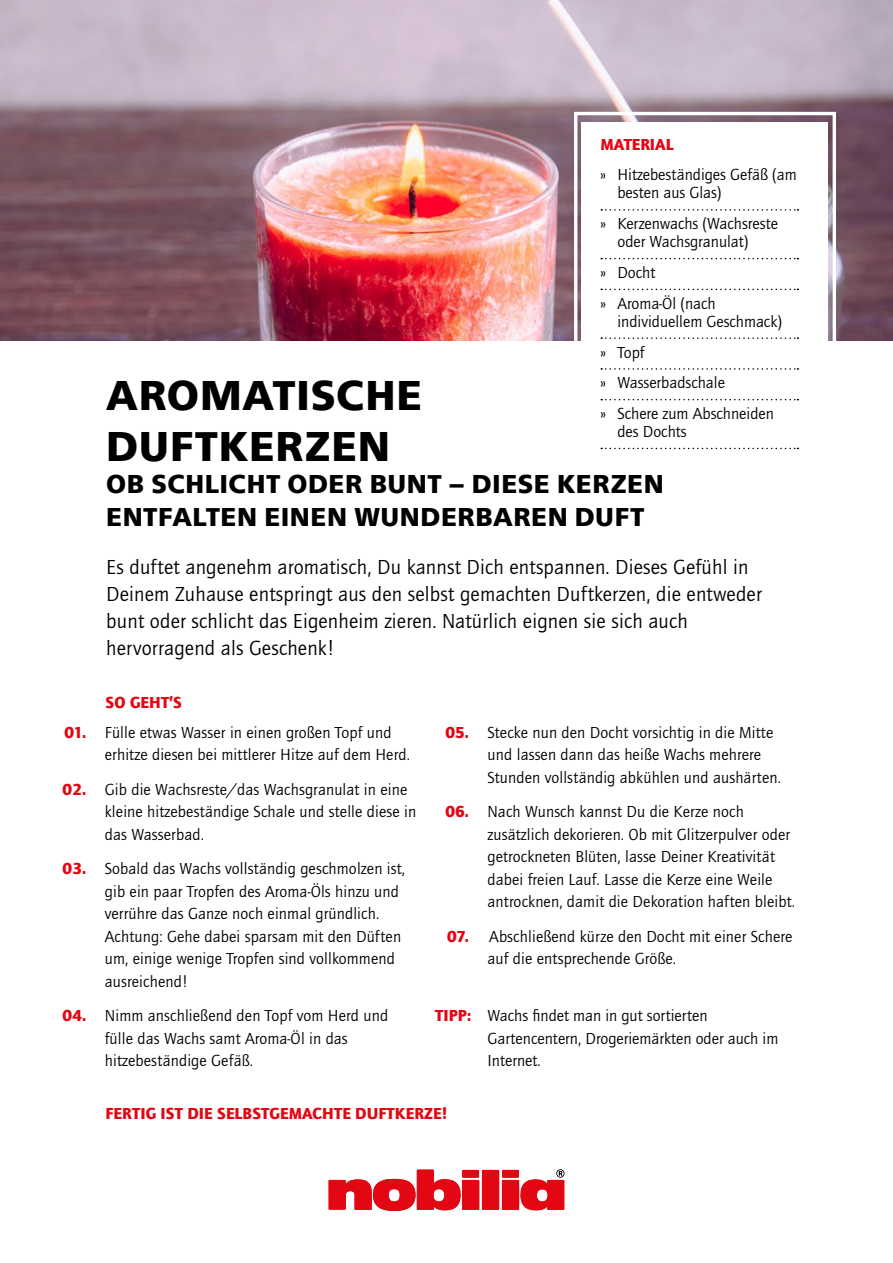
<style>
.page{position:relative;width:893px;height:1263px;background:#fff}
.page>*{position:absolute;margin:0;border:0;box-sizing:border-box;transform-origin:0 0}
.t1{font:700 43.5px/51px "Frutus T";letter-spacing:.015em;color:#000}
.t2{font:700 27px/32.4px "Frutus T";letter-spacing:.02em;color:#000}
.t3{font:21px/27px "Quay Itc T Boo";letter-spacing:.01em;color:#000}
.t4{font:16.5px/22.5px "Quay Itc T Boo";letter-spacing:.01em;color:#000}
.t5{font:900 16.5px "Quay Itc T";letter-spacing:.01em;color:#e30613}
.s1{font-family:"Quay Itc T";font-weight:900;color:#e30613}
</style>
<div class="page">
<img style="left:1px;top:0;width:892px;height:340px">
<hr style="left:0;top:0;width:1px;height:544px;background:#000">
<svg style="left:329px;top:1169px;width:235px;height:42px"></svg>
<div style="left:581px;top:123px;width:247px;height:332px;background:#fff"></div>
<div style="left:574px;top:112px;width:262px;height:332px;border:3px solid #fff"></div>
<svg style="left:601px;top:209px;width:197px;height:2px"></svg>
<svg style="left:601px;top:258px;width:197px;height:1px"></svg>
<svg style="left:601px;top:289px;width:197px;height:1px"></svg>
<svg style="left:601px;top:337px;width:197px;height:2px"></svg>
<svg style="left:601px;top:368px;width:197px;height:2px"></svg>
<svg style="left:601px;top:399px;width:197px;height:1px"></svg>
<svg style="left:601px;top:448px;width:197px;height:1px"></svg>
<p class="t5" style="left:600px;top:134px;width:75px">MATERIAL</p>
<p class="t4" style="left:617px;top:166px;width:181px;line-height:18px;text-indent:-17px">» Hitzebeständiges Gefäß (am besten aus Glas)</p>
<p class="t4" style="left:617px;top:215px;width:162px;line-height:18px;text-indent:-17px">» Kerzenwachs (Wachsreste oder Wachsgranulat)</p>
<p class="t4" style="left:600px;top:257px;width:117px;line-height:30.8px">» Docht<br>» Aroma-Öl (nach</p>
<p class="t4" style="left:600px;top:306px;width:183px;line-height:30.8px;text-indent:17px">individuellem Geschmack) » Topf<br>» Wasserbadschale<br>» Schere zum Abschneiden</p>
<p class="t4" style="left:617px;top:421px;width:71px">des Dochts</p>
<h1 class="t1" style="left:106px;top:370px;width:317px">AROMATISCHE<br>DUFTKERZEN</h1>
<h2 class="t2" style="left:106px;top:468px;width:559px">OB SCHLICHT ODER BUNT – DIESE KERZEN<br>ENTFALTEN EINEN WUNDERBAREN DUFT</h2>
<p class="t3" style="left:106px;top:554px;width:657px">Es duftet angenehm aromatisch, Du kannst Dich entspannen. Dieses Gefühl in Deinem Zuhause entspringt aus den selbst gemachten Duftkerzen, die entweder bunt oder schlicht das Eigenheim zieren. Natürlich eignen sie sich auch hervorragend als Geschenk!</p>
<p class="t5" style="left:106px;top:693px;width:78px">SO GEHT’S</p>
<p class="t4" style="left:105px;top:721px;width:307px;text-indent:-40px"><span class="s1">01.</span> Fülle etwas Wasser in einen großen Topf und erhitze diesen bei mittlerer Hitze auf dem Herd.</p>
<p class="t4" style="left:105px;top:778px;width:313px;text-indent:-42px"><span class="s1">02.</span> Gib die Wachsreste/das Wachsgranulat in eine kleine hitzebeständige Schale und stelle diese in das Wasserbad.</p>
<p class="t4" style="left:105px;top:858px;width:302px;text-indent:-42px"><span class="s1">03.</span> Sobald das Wachs vollständig geschmolzen ist, gib ein paar Tropfen des Aroma-Öls hinzu und verrühre das Ganze noch einmal gründlich.<br>Achtung: Gehe dabei sparsam mit den Düften um, einige wenige Tropfen sind vollkommend ausreichend!</p>
<p class="t4" style="left:105px;top:1005px;width:285px;text-indent:-42px"><span class="s1">04.</span> Nimm anschließend den Topf vom Herd und fülle das Wachs samt Aroma-Öl in das hitzebeständige Gefäß.</p>
<p class="t4" style="left:488px;top:721px;width:295px;text-indent:-42px"><span class="s1">05.</span> Stecke nun den Docht vorsichtig in die Mitte und lassen dann das heiße Wachs mehrere<br>Stunden vollständig abkühlen und aushärten.</p>
<p class="t4" style="left:488px;top:801px;width:309px;text-indent:-42px"><span class="s1">06.</span> Nach Wunsch kannst Du die Kerze noch zusätzlich dekorieren. Ob mit Glitzerpulver oder getrockneten Blüten, lasse Deiner Kreativität dabei freien Lauf. Lasse die Kerze eine Weile antrocknen, damit die Dekoration haften bleibt.</p>
<p class="t4" style="left:488px;top:925px;width:306px;text-indent:-40px"><span class="s1">07.</span> Abschließend kürze den Docht mit einer Schere auf die entsprechende Größe.</p>
<p class="t4" style="left:488px;top:1005px;width:292px;text-indent:-53px"><span class="s1">TIPP:</span> Wachs findet man in gut sortierten<br>Gartencentern, Drogeriemärkten oder auch im<br>Internet.</p>
<p class="t5" style="left:106px;top:1104px;width:344px">FERTIG IST DIE SELBSTGEMACHTE DUFTKERZE!</p>
</div>
